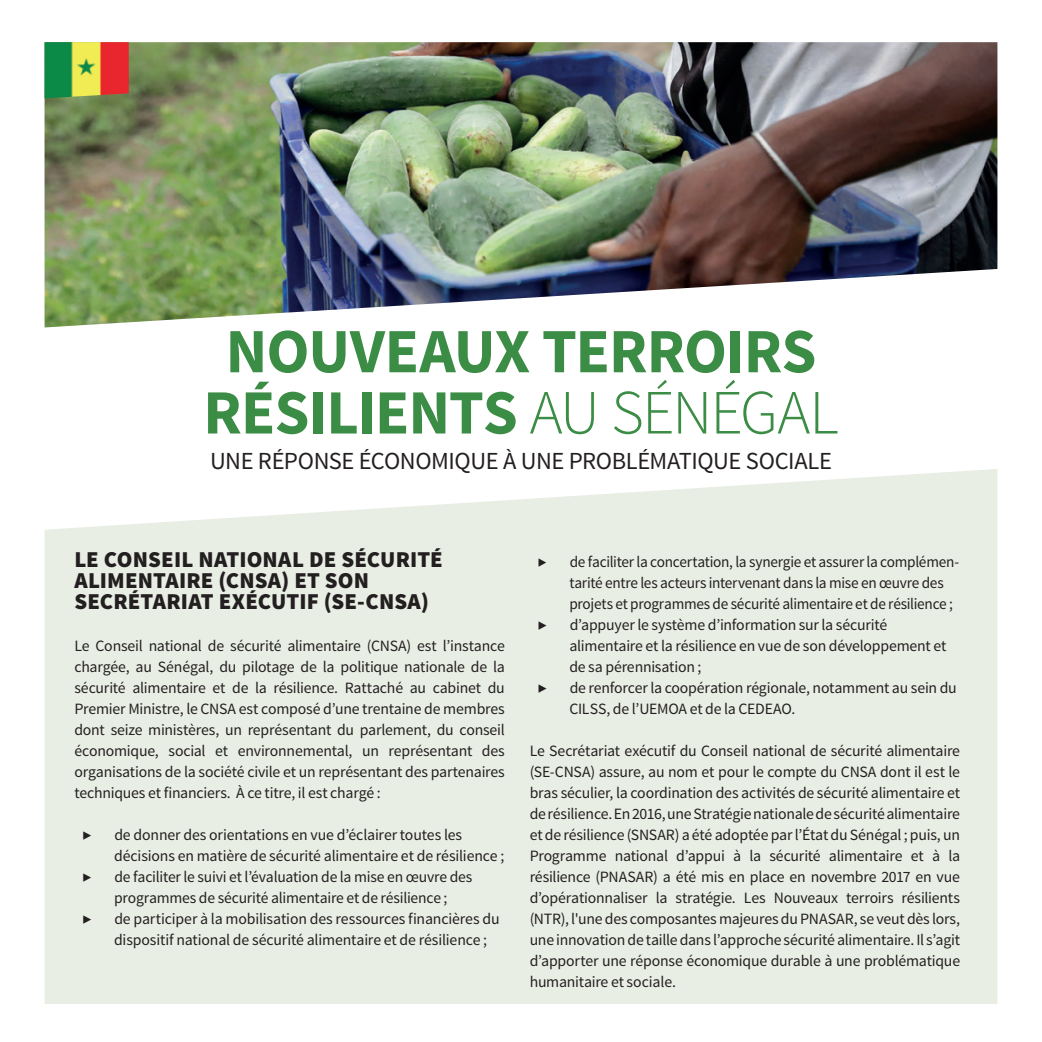
<style>
.page{position:relative;width:1042px;height:1042px;background:#fff}
.page>*{position:absolute;margin:0;border:0;box-sizing:border-box;transform-origin:0 0}
.t1{font:700 63px/61.2px "Source Sans Pro";letter-spacing:-.02em;color:#3b8c45;text-align:center}
.t2{font:24.5px "Source Sans Pro";letter-spacing:-.02em;color:#231f20}
.t3{font:900 22.75px/21px "Source Sans Pro";letter-spacing:.005em;color:#231f20}
.t4{font:15.75px/21px "Source Sans Pro";letter-spacing:-.015em;color:#231f20}
.s1{font-weight:300}
</style>
<div class="page">
<div style="left:45px;top:469px;width:952px;height:535px;background:#e9eee4"></div>
<img style="left:45px;top:42px;width:952px;height:285px">
<img style="left:45px;top:42px;width:84px;height:56px">
<h1 class="t1" style="left:203px;top:323px;width:637px">NOUVEAUX TERROIRS<br>RÉSILIENTS <span class="s1">AU SÉNÉGAL</span></h1>
<h2 class="t2" style="left:210px;top:445px;width:623px">UNE RÉPONSE ÉCONOMIQUE À UNE PROBLÉMATIQUE SOCIALE</h2>
<h3 class="t3" style="left:74px;top:550px;width:370px">LE CONSEIL NATIONAL DE SÉCURITÉ<br>ALIMENTAIRE (CNSA) ET SON<br>SECRÉTARIAT EXÉCUTIF (SE-CNSA)</h3>
<p class="t4" style="left:74px;top:636px;width:432px;text-align:justify">Le Conseil national de sécurité alimentaire (CNSA) est l’instance chargée, au Sénégal, du pilotage de la politique nationale de la sécurité alimentaire et de la résilience. Rattaché au cabinet du Premier Ministre, le CNSA est composé d’une trentaine de membres dont seize ministères, un représentant du parlement, du conseil économique, social et environnemental, un représentant des organisations de la société civile et un représentant des partenaires techniques et financiers. À ce titre, il est chargé :</p>
<p class="t4" style="left:83px;top:825px;width:10px">▶</p>
<p class="t4" style="left:114px;top:825px;width:392px">de donner des orientations en vue d’éclairer toutes les décisions en matière de sécurité alimentaire et de résilience ;</p>
<p class="t4" style="left:83px;top:867px;width:10px">▶</p>
<p class="t4" style="left:114px;top:867px;width:360px">de faciliter le suivi et l’évaluation de la mise en œuvre des programmes de sécurité alimentaire et de résilience ;</p>
<p class="t4" style="left:83px;top:909px;width:10px">▶</p>
<p class="t4" style="left:114px;top:909px;width:387px">de participer à la mobilisation des ressources financières du dispositif national de sécurité alimentaire et de résilience ;</p>
<p class="t4" style="left:538px;top:552px;width:10px">▶</p>
<p class="t4" style="left:569px;top:552px;width:391px">de faciliter la concertation, la synergie et assurer la complémen&shy;tarité entre les acteurs intervenant dans la mise en œuvre des projets et programmes de sécurité alimentaire et de résilience ;</p>
<p class="t4" style="left:538px;top:615px;width:10px">▶</p>
<p class="t4" style="left:569px;top:615px;width:379px">d’appuyer le système d’information sur la sécurité alimentaire et la résilience en vue de son développement et de sa pérennisation ;</p>
<p class="t4" style="left:538px;top:678px;width:10px">▶</p>
<p class="t4" style="left:569px;top:678px;width:389px">de renforcer la coopération régionale, notamment au sein du<br>CILSS, de l’UEMOA et de la CEDEAO.</p>
<p class="t4" style="left:530px;top:741px;width:432px;text-align:justify">Le Secrétariat exécutif du Conseil national de sécurité alimentaire (SE-CNSA) assure, au nom et pour le compte du CNSA dont il est le bras séculier, la coordination des activités de sécurité alimentaire et de résilience. En 2016, une Stratégie nationale de sécurité alimentaire et de résilience (SNSAR) a été adoptée par l’État du Sénégal ; puis, un Programme national d’appui à la sécurité alimentaire et à la résilience (PNASAR) a été mis en place en novembre 2017 en vue d’opérationnaliser la stratégie. Les Nouveaux terroirs résilients (NTR), l'une des composantes majeures du PNASAR, se veut dès lors, une innovation de taille dans l’approche sécurité alimentaire. Il s’agit d’apporter une réponse économique durable à une problématique humanitaire et sociale.</p>
</div>
